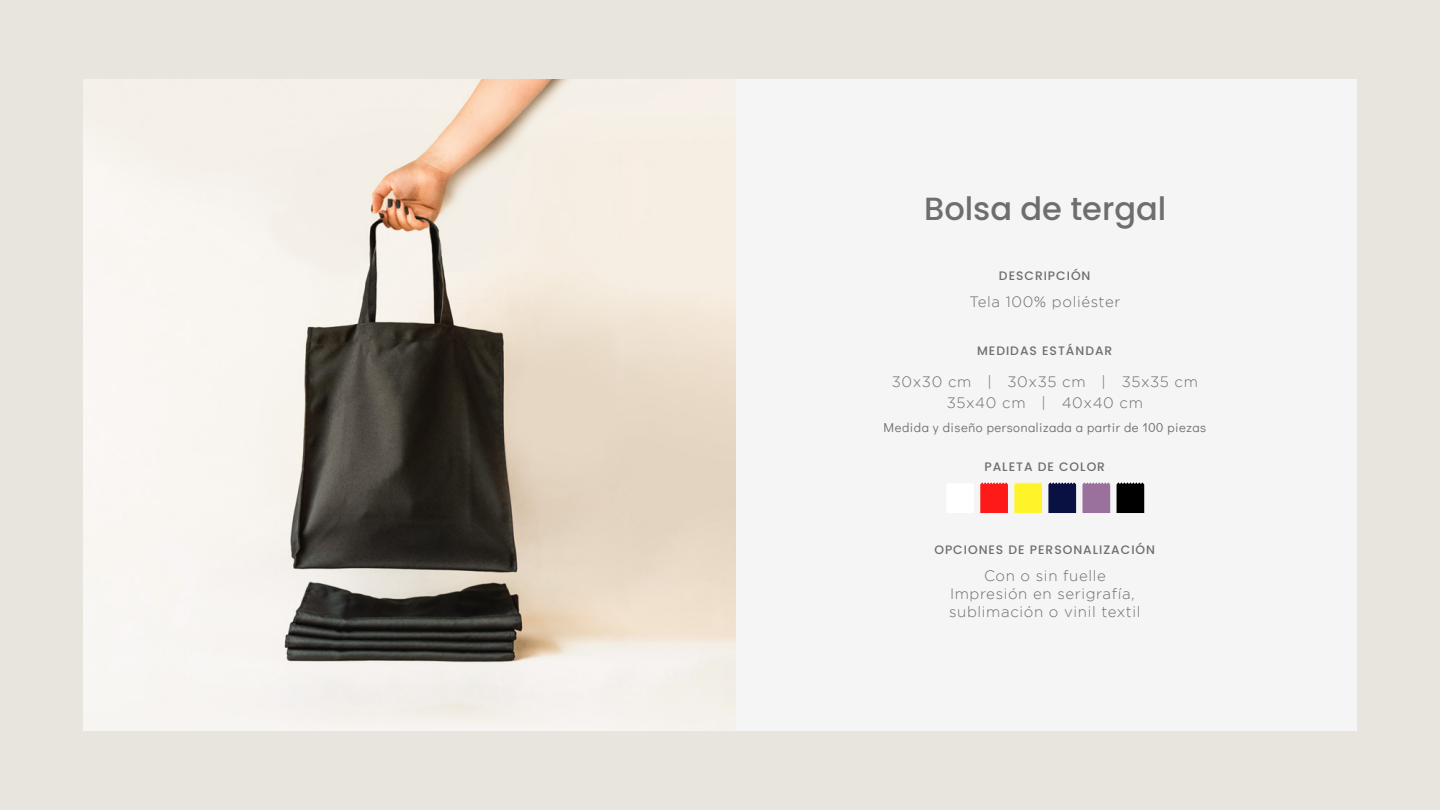
<style>
.page{position:relative;width:1440px;height:810px;background:#e8e5de}
.page>*{position:absolute;margin:0;border:0;box-sizing:border-box;transform-origin:0 0}
.t1{font:500 32.1px "Poppins";color:#6d6e70}
.t2{font:300 15px/18px "Gotham";letter-spacing:.04em;color:#6d6e70;text-align:center}
.t3{font:12.9px "Didact Gothic";letter-spacing:.04em;color:#6d6e70}
.t4{font:500 12.3px "Poppins";letter-spacing:.08em;color:#6d6e70}
</style>
<div class="page">
<div style="left:734px;top:79px;width:622px;height:652px;background:#f5f5f5"></div>
<img style="left:84px;top:79px;width:652px;height:652px">
<svg style="left:980px;top:482px;width:28px;height:31px"></svg>
<svg style="left:1014px;top:482px;width:28px;height:31px"></svg>
<svg style="left:1048px;top:482px;width:28px;height:31px"></svg>
<svg style="left:1082px;top:482px;width:28px;height:31px"></svg>
<svg style="left:1117px;top:482px;width:27px;height:31px"></svg>
<h1 class="t1" style="left:924px;top:190px;width:244px">Bolsa de tergal</h1>
<p class="t4" style="left:999px;top:268px;width:93px">DESCRIPCIÓN</p>
<p class="t2" style="left:970px;top:293px;width:152px">Tela 100% poliéster</p>
<p class="t4" style="left:977px;top:344px;width:137px">MEDIDAS ESTÁNDAR</p>
<p class="t2" style="left:892px;top:371px;width:308px;line-height:21px">30x30 cm | 30x35 cm | 35x35 cm<br>35x40 cm | 40x40 cm</p>
<p class="t3" style="left:884px;top:417px;width:324px">Medida y diseño personalizada a partir de 100 piezas</p>
<p class="t4" style="left:984px;top:460px;width:122px">PALETA DE COLOR</p>
<p class="t4" style="left:934px;top:543px;width:222px">OPCIONES DE PERSONALIZACIÓN</p>
<p class="t2" style="left:949px;top:566px;width:193px">Con o sin fuelle<br>Impresión en serigrafía, sublimación o vinil textil</p>
</div>
